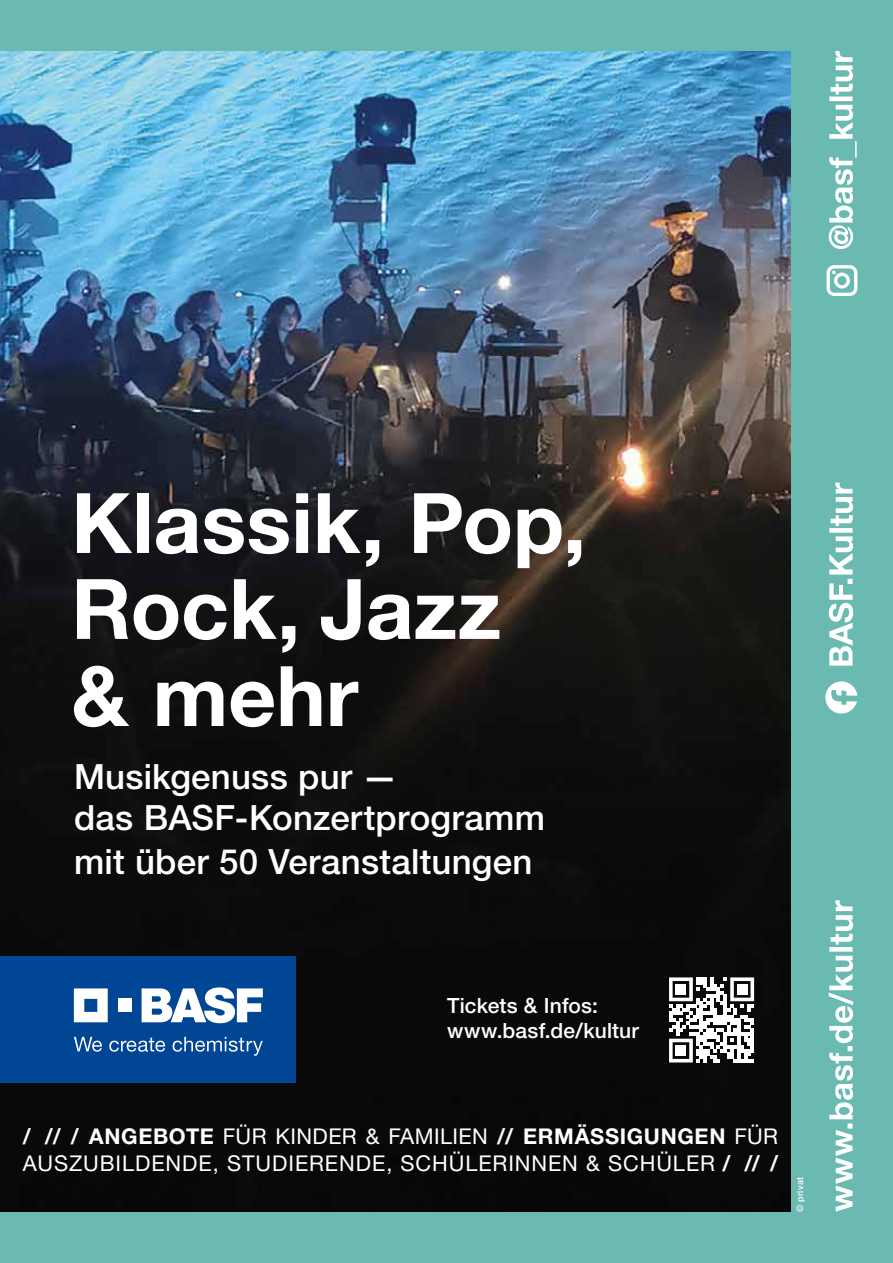
<style>
.page{position:relative;width:893px;height:1263px;background:#6abab2}
.page>*{position:absolute;margin:0;border:0;box-sizing:border-box;transform-origin:0 0}
.t1{font:700 83.55px/86.6px "Helvetica Neue LT Pro";color:#fff}
.t2{font:500 34.8px/42.5px "Helvetica Neue LT Pro";letter-spacing:.005em;color:#fff}
.t3{font:21.75px/26.1px "Helvetica Neue LT Pro";letter-spacing:.045em;color:#fff}
.t4{font:500 21px/25.2px "Helvetica Neue LT Pro";letter-spacing:.01em;color:#fff}
.t5{font:500 9px "Helvetica Neue LT Pro";letter-spacing:.035em;color:#fff}
.s1{font-weight:700}
</style>
<div class="page">
<img style="left:0;top:51px;width:791px;height:1161px">
<svg style="left:829px;top:51px;width:28px;height:198px"></svg>
<svg style="left:826px;top:265px;width:31px;height:31px"></svg>
<svg style="left:829px;top:900px;width:24px;height:312px"></svg>
<svg style="left:829px;top:483px;width:24px;height:183px"></svg>
<svg style="left:825px;top:681px;width:32px;height:32px"></svg>
<div style="left:0;top:957px;width:295px;height:126px;background:#014694"></div>
<svg style="left:74px;top:988px;width:34px;height:34px"></svg>
<div style="left:118px;top:999px;width:13px;height:13px;background:#fff"></div>
<svg style="left:142px;top:987px;width:121px;height:36px"></svg>
<svg style="left:74px;top:1037px;width:28px;height:15px"></svg>
<svg style="left:109px;top:1038px;width:56px;height:14px"></svg>
<svg style="left:173px;top:1037px;width:90px;height:19px"></svg>
<svg style="left:669px;top:977px;width:85px;height:85px;background:#9b9b9b"></svg>
<div style="left:676px;top:984px;width:10px;height:10px;background:#fff"></div>
<div style="left:737px;top:984px;width:10px;height:10px;background:#fff"></div>
<div style="left:676px;top:1045px;width:10px;height:11px;background:#fff"></div>
<h1 class="t1" style="left:71px;top:478px;width:516px">Klassik, Pop,<br>Rock, Jazz<br>&amp; mehr</h1>
<h2 class="t2" style="left:74px;top:755px;width:473px">Musikgenuss pur —<br>das BASF-Konzertprogramm mit über 50 Veranstaltungen</h2>
<p class="t4" style="left:447px;top:993px;width:193px">Tickets &amp; Infos: www.basf.de/kultur</p>
<p class="t3" style="left:23px;top:1123px;width:757px"><span class="s1">/ // / ANGEBOTE</span> FÜR KINDER &amp; FAMILIEN <span class="s1">// ERMÄSSIGUNGEN</span> FÜR<br>AUSZUBILDENDE, STUDIERENDE, SCHÜLERINNEN &amp; SCHÜLER <span class="s1">/ // /</span></p>
<p class="t5" style="left:794px;top:1212px;width:36px;rotate:-90deg">© privat</p>
</div>
